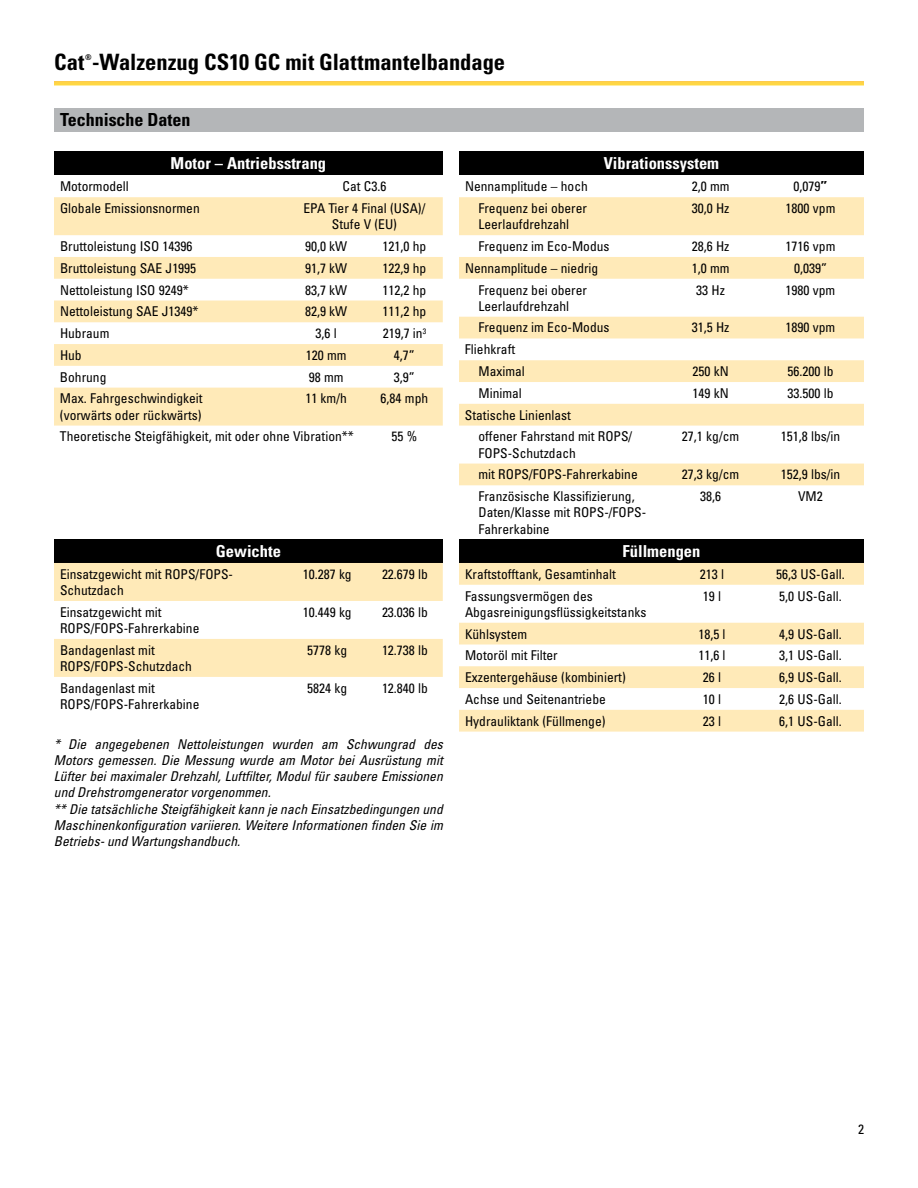
<style>
.page{position:relative;width:918px;height:1188px;background:#fff}
.page>*{position:absolute;margin:0;border:0;box-sizing:border-box;transform-origin:0 0}
.t1{font:700 condensed 22.5px "Univers LT Std";color:#000}
.t2{font:700 condensed 18px "Univers LT Std";color:#000}
.t3{font:700 condensed 16.5px "Univers LT Std";color:#fff}
.t4{font:condensed 13.5px/16.2px "Univers LT Std";color:#000}
.t5{font:italic condensed 13.5px/16.2px "Univers LT Std";color:#000}
.t6{font:condensed 13.5px "Univers LT Std";color:#000}
.t7{font:700 condensed 7.8px "Univers LT Std";color:#000}
.s1{font-family:"Arial";font-weight:900;font-stretch:normal}
.s2{font-style:inherit}
</style>
<div class="page">
<div style="left:459px;top:539px;width:405px;height:24px;background:#000"></div>
<svg style="left:459px;top:563px;width:405px;height:169px"></svg>
<div style="left:54px;top:108px;width:810px;height:24px;background:#b4b6b8"></div>
<div style="left:54px;top:152px;width:389px;height:23px;background:#000"></div>
<svg style="left:54px;top:197px;width:389px;height:229px;fill:#ffeab8"></svg>
<div style="left:54px;top:539px;width:389px;height:24px;background:#000"></div>
<svg style="left:54px;top:563px;width:389px;height:114px;fill:#ffeab8"></svg>
<div style="left:459px;top:152px;width:405px;height:23px;background:#000"></div>
<svg style="left:459px;top:197px;width:405px;height:288px"></svg>
<h1 class="t1" style="left:54px;top:48px;width:453px">Cat -Walzenzug CS10 GC mit Glattmantelbandage</h1>
<p class="t7" style="left:85px;top:52px;width:8px">®</p>
<h2 class="t2" style="left:60px;top:108px;width:132px">Technische Daten</h2>
<p class="t3" style="left:171px;top:153px;width:157px">Motor – Antriebsstrang</p>
<p class="t4" style="left:60px;top:178px;width:70px">Motormodell</p>
<p class="t4" style="left:343px;top:178px;width:45px">Cat C3.6</p>
<p class="t4" style="left:60px;top:200px;width:141px">Globale Emissionsnormen</p>
<p class="t4" style="left:304px;top:200px;width:123px;text-align:center">EPA Tier 4 Final (USA)/<br>Stufe V (EU)</p>
<p class="t4" style="left:60px;top:238px;width:134px">Bruttoleistung ISO 14396</p>
<p class="t4" style="left:305px;top:238px;width:44px">90,0 kW</p>
<p class="t4" style="left:383px;top:238px;width:45px">121,0 hp</p>
<p class="t4" style="left:60px;top:260px;width:138px">Bruttoleistung SAE J1995</p>
<p class="t4" style="left:305px;top:260px;width:44px">91,7 kW</p>
<p class="t4" style="left:383px;top:260px;width:45px">122,9 hp</p>
<p class="t4" style="left:60px;top:281px;width:130px">Nettoleistung ISO 9249*</p>
<p class="t4" style="left:305px;top:281px;width:44px">83,7 kW</p>
<p class="t4" style="left:383px;top:281px;width:45px">112,2 hp</p>
<p class="t4" style="left:60px;top:303px;width:140px">Nettoleistung SAE J1349*</p>
<p class="t4" style="left:305px;top:303px;width:44px">82,9 kW</p>
<p class="t4" style="left:383px;top:303px;width:45px">111,2 hp</p>
<p class="t4" style="left:60px;top:325px;width:51px">Hubraum</p>
<p class="t4" style="left:316px;top:325px;width:23px">3,6 l</p>
<p class="t4" style="left:383px;top:325px;width:45px">219,7 in<sup>3</sup></p>
<p class="t4" style="left:60px;top:347px;width:23px">Hub</p>
<p class="t4" style="left:306px;top:347px;width:42px">120 mm</p>
<p class="t4" style="left:394px;top:347px;width:22px">4,7”</p>
<p class="t4" style="left:60px;top:369px;width:48px">Bohrung</p>
<p class="t4" style="left:309px;top:369px;width:36px">98 mm</p>
<p class="t4" style="left:394px;top:369px;width:22px">3,9”</p>
<p class="t4" style="left:60px;top:390px;width:144px">Max. Fahrgeschwindigkeit (vorwärts oder rückwärts)</p>
<p class="t4" style="left:305px;top:390px;width:43px">11 km/h</p>
<p class="t4" style="left:381px;top:390px;width:49px">6,84 mph</p>
<p class="t4" style="left:60px;top:428px;width:295px">Theoretische Steigfähigkeit, mit oder ohne Vibration**</p>
<p class="t4" style="left:392px;top:428px;width:27px">55 %</p>
<p class="t3" style="left:216px;top:541px;width:67px">Gewichte</p>
<p class="t4" style="left:60px;top:566px;width:175px">Einsatzgewicht mit ROPS/FOPS-<br>Schutzdach</p>
<p class="t4" style="left:303px;top:566px;width:51px">10.287 kg</p>
<p class="t4" style="left:382px;top:566px;width:48px">22.679 lb</p>
<p class="t4" style="left:60px;top:604px;width:141px">Einsatzgewicht mit<br>ROPS/FOPS-Fahrerkabine</p>
<p class="t4" style="left:303px;top:604px;width:51px">10.449 kg</p>
<p class="t4" style="left:382px;top:604px;width:48px">23.036 lb</p>
<p class="t4" style="left:60px;top:642px;width:134px">Bandagenlast mit<br>ROPS/FOPS-Schutzdach</p>
<p class="t4" style="left:307px;top:642px;width:42px">5778 kg</p>
<p class="t4" style="left:382px;top:642px;width:48px">12.738 lb</p>
<p class="t4" style="left:60px;top:680px;width:141px">Bandagenlast mit<br>ROPS/FOPS-Fahrerkabine</p>
<p class="t4" style="left:307px;top:680px;width:42px">5824 kg</p>
<p class="t4" style="left:382px;top:680px;width:48px">12.840 lb</p>
<p class="t5" style="left:54px;top:736px;width:394px">* Die angegebenen Nettoleistungen wurden am Schwungrad des Motors gemessen. Die Messung wurde am Motor bei Ausrüstung mit LüfterbeimaximalerDrehzahl,Luftfilter,Modulfürsaubere Emissionen und Drehstromgeneratorvorgenommen.<br>**Die tatsächliche Steigfähigkeitkann je nach Einsatzbedingungen und Maschinenkonfiguration variieren.Weitere Informationen finden Sie im Betriebs-und Wartungshandbuch.</p>
<p class="t3" style="left:604px;top:153px;width:117px">Vibrationssystem</p>
<p class="t4" style="left:465px;top:178px;width:124px">Nennamplitude – hoch</p>
<p class="t4" style="left:692px;top:178px;width:39px">2,0 mm</p>
<p class="t4" style="left:794px;top:178px;width:36px">0,079<span class="s1">″</span></p>
<p class="t4" style="left:479px;top:200px;width:110px">Frequenz bei oberer<br>Leerlaufdrehzahl</p>
<p class="t4" style="left:692px;top:200px;width:39px">30,0 Hz</p>
<p class="t4" style="left:786px;top:200px;width:51px">1800 vpm</p>
<p class="t4" style="left:478px;top:238px;width:133px">Frequenz im Eco-Modus</p>
<p class="t4" style="left:692px;top:238px;width:39px">28,6 Hz</p>
<p class="t4" style="left:786px;top:238px;width:51px">1716 vpm</p>
<p class="t4" style="left:465px;top:260px;width:135px">Nennamplitude – niedrig</p>
<p class="t4" style="left:692px;top:260px;width:39px">1,0 mm</p>
<p class="t4" style="left:794px;top:260px;width:34px">0,039”</p>
<p class="t4" style="left:478px;top:281px;width:110px">Frequenz bei oberer<br>Leerlaufdrehzahl</p>
<p class="t4" style="left:696px;top:281px;width:30px">33 Hz</p>
<p class="t4" style="left:786px;top:281px;width:51px">1980 vpm</p>
<p class="t4" style="left:478px;top:319px;width:133px">Frequenz im Eco-Modus</p>
<p class="t4" style="left:692px;top:319px;width:39px">31,5 Hz</p>
<p class="t4" style="left:786px;top:319px;width:51px">1890 vpm</p>
<p class="t4" style="left:478px;top:338px;width:48px;line-height:21.8px;text-indent:-14px">Fliehkraft<br>Maximal</p>
<p class="t4" style="left:692px;top:363px;width:38px">250 kN</p>
<p class="t4" style="left:788px;top:363px;width:48px">56.200 lb</p>
<p class="t4" style="left:478px;top:385px;width:45px">Minimal</p>
<p class="t4" style="left:692px;top:385px;width:38px">149 kN</p>
<p class="t4" style="left:788px;top:385px;width:48px">33.500 lb</p>
<p class="t4" style="left:478px;top:404px;width:155px;line-height:21.8px;text-indent:-14px">Statische Linienlast<br>offener Fahrstand mit ROPS/</p>
<p class="t4" style="left:478px;top:444px;width:99px">FOPS-Schutzdach</p>
<p class="t4" style="left:682px;top:428px;width:59px">27,1 kg/cm</p>
<p class="t4" style="left:781px;top:428px;width:61px"><span class="s2">151,8</span> lbs/in</p>
<p class="t4" style="left:478px;top:466px;width:161px">mit ROPS/FOPS-Fahrerkabine</p>
<p class="t4" style="left:682px;top:466px;width:59px">27,3 kg/cm</p>
<p class="t4" style="left:781px;top:466px;width:61px"><span class="s2">152,9</span> lbs/in</p>
<p class="t4" style="left:478px;top:488px;width:169px">Französische Klassifizierung,<br>Daten/Klasse mit ROPS-/FOPS-<br>Fahrerkabine</p>
<p class="t4" style="left:700px;top:488px;width:22px">38,6</p>
<p class="t6" style="left:798px;top:488px;width:26px">VM2</p>
<p class="t3" style="left:623px;top:541px;width:79px">Füllmengen</p>
<p class="t4" style="left:465px;top:566px;width:153px">Kraftstofftank, Gesamtinhalt</p>
<p class="t4" style="left:700px;top:566px;width:26px">213 l</p>
<p class="t4" style="left:776px;top:566px;width:70px">56,3 US-Gall.</p>
<p class="t4" style="left:465px;top:587px;width:183px">Fassungsvermögen des<br>Abgasreinigungsflüssigkeitstanks</p>
<p class="t4" style="left:703px;top:587px;width:20px">19 l</p>
<p class="t4" style="left:779px;top:587px;width:64px">5,0 US-Gall.</p>
<p class="t4" style="left:465px;top:625px;width:64px">Kühlsystem</p>
<p class="t4" style="left:698px;top:625px;width:29px">18,5 l</p>
<p class="t4" style="left:779px;top:625px;width:64px">4,9 US-Gall.</p>
<p class="t4" style="left:465px;top:647px;width:94px">Motoröl mit Filter</p>
<p class="t4" style="left:698px;top:647px;width:29px">11,6 l</p>
<p class="t4" style="left:779px;top:647px;width:64px">3,1 US-Gall.</p>
<p class="t4" style="left:465px;top:669px;width:162px">Exzentergehäuse (kombiniert)</p>
<p class="t4" style="left:703px;top:669px;width:20px">26 l</p>
<p class="t4" style="left:779px;top:669px;width:64px">6,9 US-Gall.</p>
<p class="t4" style="left:465px;top:691px;width:142px">Achse und Seitenantriebe</p>
<p class="t4" style="left:703px;top:691px;width:20px">10 l</p>
<p class="t4" style="left:779px;top:691px;width:64px">2,6 US-Gall.</p>
<p class="t4" style="left:465px;top:713px;width:142px">Hydrauliktank (Füllmenge)</p>
<p class="t4" style="left:703px;top:713px;width:20px">23 l</p>
<p class="t4" style="left:779px;top:713px;width:64px">6,1 US-Gall.</p>
<p class="t4" style="left:858px;top:1121px;width:7px">2</p>
</div>
